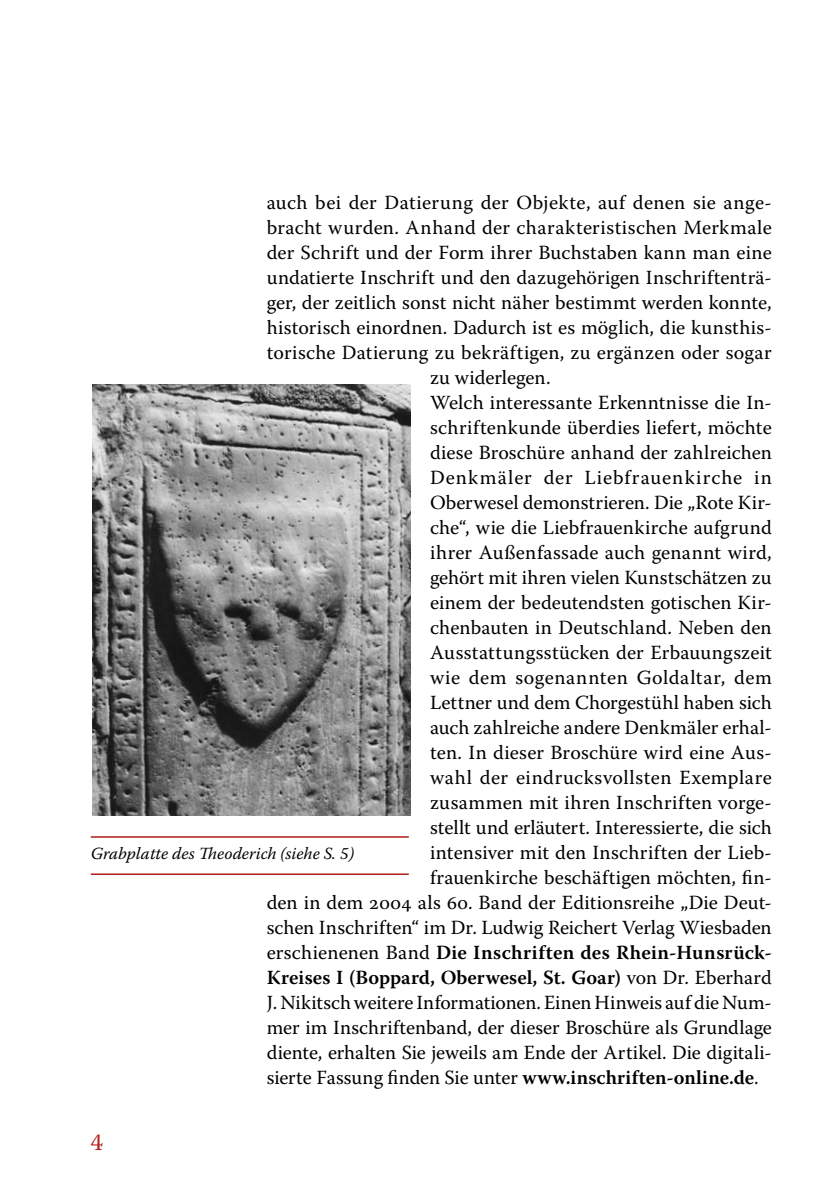
<style>
.page{position:relative;width:840px;height:1191px;background:#fff}
.page>*{position:absolute;margin:0;border:0;box-sizing:border-box;transform-origin:0 0}
.t1{font:24px "Warnock Pro";color:#b11f17}
.t2{font:20px "Warnock Pro";letter-spacing:.005em;color:#000}
.t3{font:600 20px "Warnock Pro";letter-spacing:.01em;color:#000}
.t4{font:20px "Warnock Pro";letter-spacing:.025em;color:#000}
.t5{font:20px "Warnock Pro";letter-spacing:.045em;color:#000}
.t6{font:italic 17px "Warnock Pro";color:#000}
.s1{font-weight:400}
.s2{font-weight:600}
</style>
<div class="page">
<img style="left:92px;top:384px;width:318px;height:431px">
<hr style="left:91px;top:836px;width:317px;height:1px;background:#b11f17">
<hr style="left:91px;top:873px;width:317px;height:2px;background:#b11f17">
<p class="t2" style="left:266px;top:190px;width:506px">auch bei der Datierung der Objekte, auf denen sie ange-</p>
<p class="t2" style="left:266px;top:215px;width:506px">bracht wurden. Anhand der charakteristischen Merkmale</p>
<p class="t2" style="left:266px;top:240px;width:506px">der Schrift und der Form ihrer Buchstaben kann man eine</p>
<p class="t2" style="left:266px;top:265px;width:506px">undatierte Inschrift und den dazugehörigen Inschriftenträ-</p>
<p class="t2" style="left:266px;top:290px;width:506px">ger, der zeitlich sonst nicht näher bestimmt werden konnte,</p>
<p class="t2" style="left:266px;top:315px;width:506px">historisch einordnen. Dadurch ist es möglich, die kunsthis-</p>
<p class="t2" style="left:266px;top:340px;width:506px">torische Datierung zu bekräftigen, zu ergänzen oder sogar</p>
<p class="t2" style="left:430px;top:365px;width:122px">zu widerlegen.</p>
<p class="t2" style="left:430px;top:390px;width:343px">Welch interessante Erkenntnisse die In-</p>
<p class="t2" style="left:430px;top:415px;width:343px">schriftenkunde überdies liefert, möchte</p>
<p class="t2" style="left:430px;top:440px;width:343px">diese Broschüre anhand der zahlreichen</p>
<p class="t5" style="left:430px;top:465px;width:343px">Denkmäler der Liebfrauenkirche in</p>
<p class="t2" style="left:430px;top:490px;width:343px">Oberwesel demonstrieren. Die „Rote Kir-</p>
<p class="t2" style="left:430px;top:515px;width:343px">che“, wie die Liebfrauenkirche aufgrund</p>
<p class="t2" style="left:430px;top:540px;width:343px">ihrer Außenfassade auch genannt wird,</p>
<p class="t2" style="left:430px;top:565px;width:343px">gehört mit ihren vielen Kunstschätzen zu</p>
<p class="t2" style="left:430px;top:590px;width:343px">einem der bedeutendsten gotischen Kir-</p>
<p class="t2" style="left:430px;top:615px;width:343px">chenbauten in Deutschland. Neben den</p>
<p class="t2" style="left:430px;top:640px;width:343px">Ausstattungsstücken der Erbauungszeit</p>
<p class="t4" style="left:430px;top:665px;width:343px">wie dem sogenannten Goldaltar, dem</p>
<p class="t2" style="left:430px;top:690px;width:343px">Lettner und dem Chorgestühl haben sich</p>
<p class="t2" style="left:430px;top:715px;width:343px">auch zahlreiche andere Denkmäler erhal-</p>
<p class="t2" style="left:430px;top:740px;width:343px">ten. In dieser Broschüre wird eine Aus-</p>
<p class="t4" style="left:430px;top:765px;width:343px">wahl der eindrucksvollsten Exemplare</p>
<p class="t2" style="left:430px;top:790px;width:343px">zusammen mit ihren Inschriften vorge-</p>
<p class="t2" style="left:430px;top:815px;width:343px">stellt und erläutert. Interessierte, die sich</p>
<p class="t2" style="left:430px;top:840px;width:343px">intensiver mit den Inschriften der Lieb-</p>
<p class="t2" style="left:430px;top:865px;width:343px">frauenkirche beschäftigen möchten, fin-</p>
<p class="t2" style="left:266px;top:890px;width:506px">den in dem 2004 als 60. Band der Editionsreihe „Die Deut-</p>
<p class="t2" style="left:266px;top:915px;width:506px">schen Inschriften“ im Dr. Ludwig Reichert Verlag Wiesbaden</p>
<p class="t3" style="left:266px;top:940px;width:506px"><span class="s1">erschienenen Band</span> Die Inschriften des Rhein-Hunsrück-</p>
<p class="t3" style="left:266px;top:965px;width:506px">Kreises I (Boppard, Oberwesel, St. Goar) <span class="s1">von Dr. Eberhard</span></p>
<p class="t2" style="left:266px;top:990px;width:506px">J. Nikitsch weitere Informationen. Einen Hinweis auf die Num-</p>
<p class="t2" style="left:266px;top:1015px;width:506px">mer im Inschriftenband, der dieser Broschüre als Grundlage</p>
<p class="t2" style="left:266px;top:1040px;width:506px">diente, erhalten Sie jeweils am Ende der Artikel. Die digitali-</p>
<p class="t2" style="left:266px;top:1065px;width:493px">sierte Fassung finden Sie unter <span class="s2">www.inschriften-online.de</span>.</p>
<p class="t6" style="left:91px;top:843px;width:264px">Grabplatte des Theoderich (siehe S. 5)</p>
<p class="t1" style="left:91px;top:1127px;width:14px">4</p>
</div>
